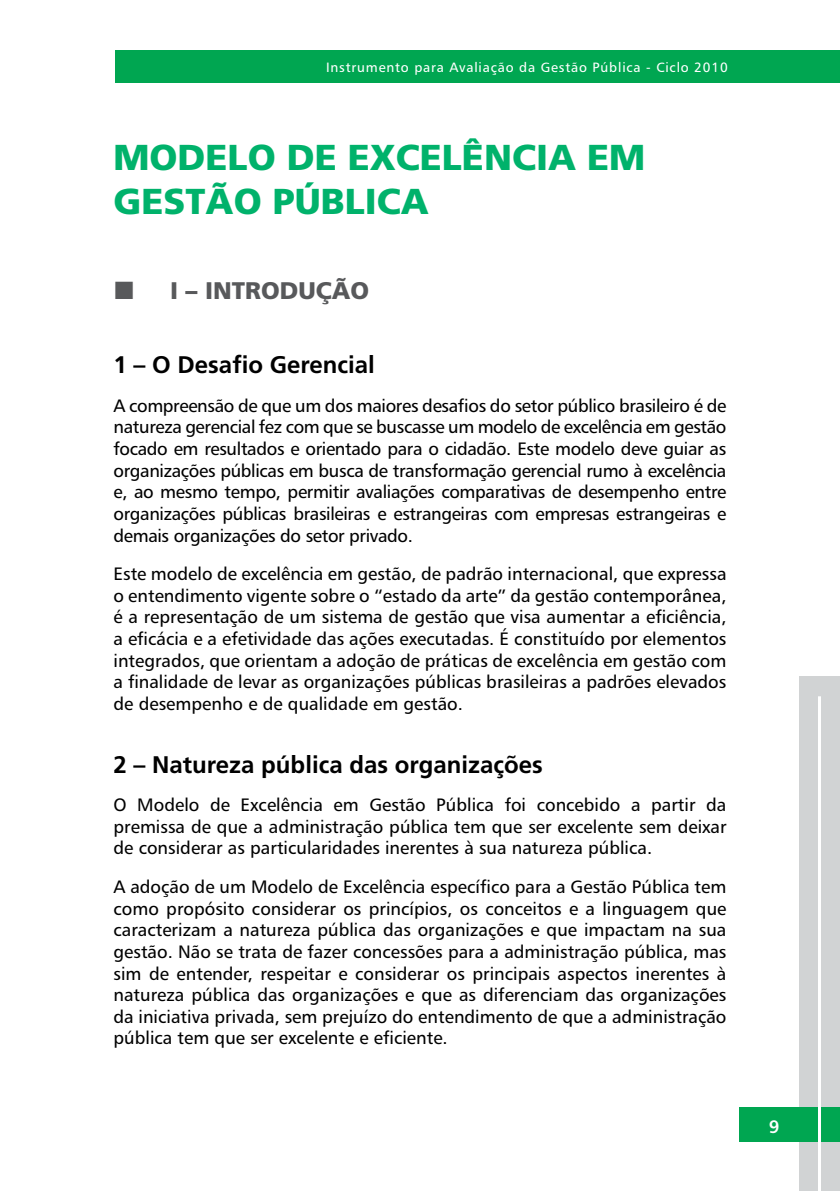
<style>
.page{position:relative;width:840px;height:1191px;background:#fff}
.page>*{position:absolute;margin:0;border:0;box-sizing:border-box;transform-origin:0 0}
.t1{font:900 36px/43.2px "Frutiger";color:#00b26b}
.t2{font:700 24px "Frutiger";color:#000}
.t3{font:900 24px "Frutiger";color:#58595b}
.t4{font:18px/21.6px "Humanist 777 BT Roman B";color:#000;text-align:justify}
.t5{font:18px "Humanist 777 BT Bold B";color:#fff}
.t6{font:13.6px "Humanist 777 BT Roman B";letter-spacing:.06em;color:#fff}
</style>
<div class="page">
<div style="left:115px;top:50px;width:724px;height:33px;background:#00a651"></div>
<div style="left:798px;top:676px;width:41px;height:515px;background:#d1d3d4"></div>
<div style="left:738px;top:1107px;width:101px;height:34px;background:#00a651"></div>
<hr style="left:817px;top:696px;width:3px;height:495px;background:#fff">
<p class="t6" style="left:326px;top:59px;width:403px">Instrumento para Avaliação da Gestão Pública - Ciclo 2010</p>
<h1 class="t1" style="left:113px;top:136px;width:528px">MODELO DE EXCELÊNCIA EM<br>GESTÃO PÚBLICA</h1>
<h2 class="t3" style="left:170px;top:276px;width:198px">I – INTRODUÇÃO</h2>
<h2 class="t2" style="left:113px;top:351px;width:262px">1 – O Desafio Gerencial</h2>
<p class="t4" style="left:113px;top:394px;width:614px">A compreensão de que um dos maiores desafios do setor público brasileiro é de natureza gerencial fez com que se buscasse um modelo de excelência em gestão focado em resultados e orientado para o cidadão. Este modelo deve guiar as organizações públicas em busca de transformação gerencial rumo à excelência e, ao mesmo tempo, permitir avaliações comparativas de desempenho entre organizações públicas brasileiras e estrangeiras com empresas estrangeiras e demais organizações do setor privado.</p>
<p class="t4" style="left:113px;top:563px;width:614px">Este modelo de excelência em gestão, de padrão internacional, que expressa o entendimento vigente sobre o “estado da arte” da gestão contemporânea, é a representação de um sistema de gestão que visa aumentar a eficiência, a eficácia e a efetividade das ações executadas. É constituído por elementos integrados, que orientam a adoção de práticas de excelência em gestão com a finalidade de levar as organizações públicas brasileiras a padrões elevados de desempenho e de qualidade em gestão.</p>
<h2 class="t2" style="left:113px;top:750px;width:430px">2 – Natureza pública das organizações</h2>
<p class="t4" style="left:113px;top:794px;width:614px">O Modelo de Excelência em Gestão Pública foi concebido a partir da premissa de que a administração pública tem que ser excelente sem deixar de considerar as particularidades inerentes à sua natureza pública.</p>
<p class="t4" style="left:113px;top:875px;width:614px">A adoção de um Modelo de Excelência específico para a Gestão Pública tem como propósito considerar os princípios, os conceitos e a linguagem que caracterizam a natureza pública das organizações e que impactam na sua gestão. Não se trata de fazer concessões para a administração pública, mas sim de entender, respeitar e considerar os principais aspectos inerentes à natureza pública das organizações e que as diferenciam das organizações da iniciativa privada, sem prejuízo do entendimento de que a administração pública tem que ser excelente e eficiente.</p>
<p class="t5" style="left:768px;top:1115px;width:12px">9</p>
</div>
